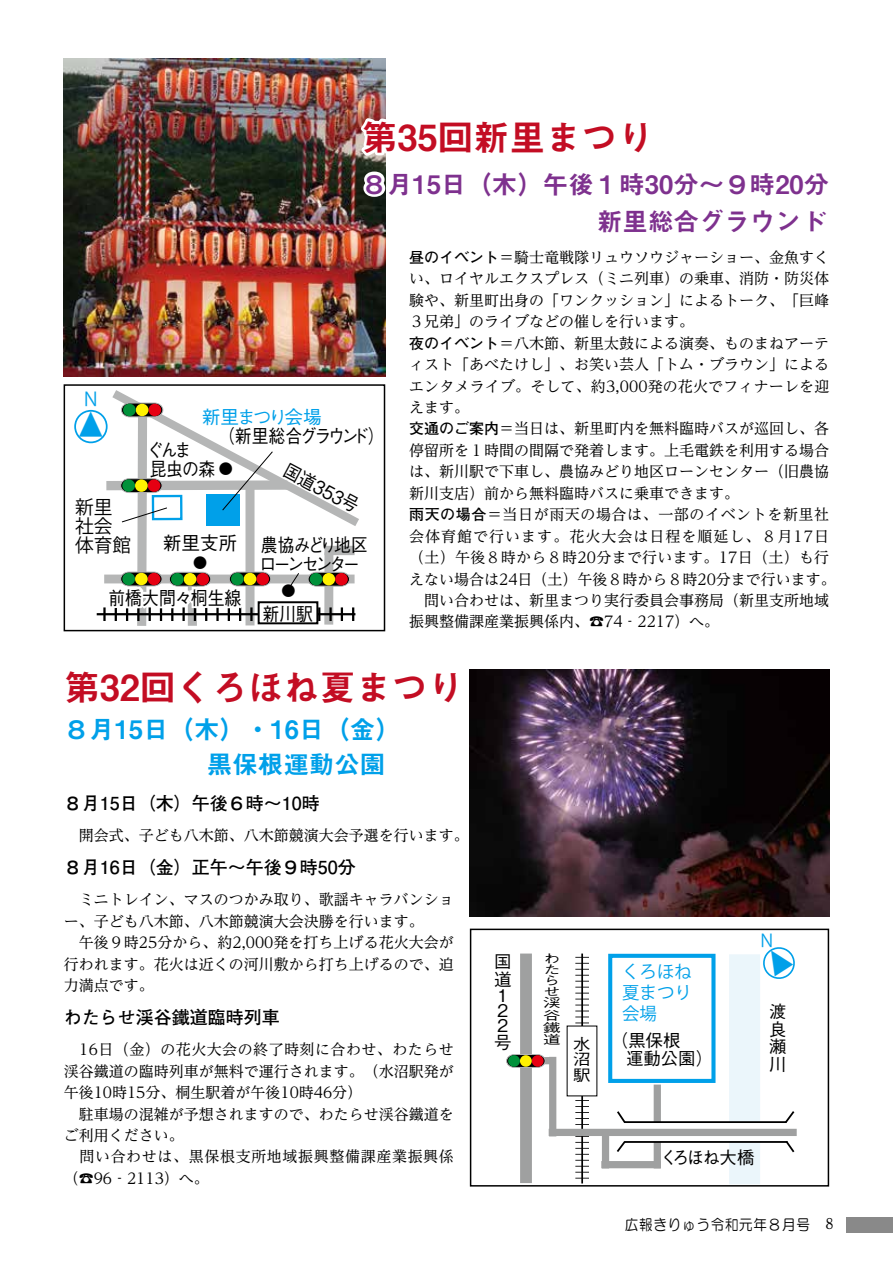
<style>
.page{position:relative;width:893px;height:1263px;background:#fff}
.page>*{position:absolute;margin:0;border:0;box-sizing:border-box;transform-origin:0 0}
.t1{font:36px "Midashi Go Pro MB31";color:#c30d23}
.t2{font:30.9px "DFHS Gothic W7 WIN RKSJ H";color:#00a0e9;scale:.8 1}
.t3{font:25.5px "Midashi Go Pro MB31";color:#7e318e}
.t4{font:25.5px "Midashi Go Pro MB31";color:#00a0e9}
.t5{font:500 18.75px/18.8px "Gothic BBB Pro";letter-spacing:-.045em;color:#000;scale:.9 1}
.t6{font:500 18.75px/18.8px "Gothic BBB Pro";letter-spacing:-.16em;color:#000;scale:.9 1}
.t7{font:500 18.75px "Gothic BBB Pro";letter-spacing:-.14em;color:#000;scale:.9 1}
.t8{font:500 18.75px "Gothic BBB Pro";color:#000;scale:.9 1}
.t9{font:18.75px/18.8px "DFHS Gothic W3 WIN RKSJ H";color:#000}
.t10{font:500 18.75px "Gothic BBB Pro";letter-spacing:-.135em;color:#00a0e9}
.t11{font:500 18.75px "Gothic BBB Pro";letter-spacing:-.045em;color:#000}
.t12{font:18.75px "DFHS Gothic W3 WIN RKSJ H";color:#00a0e9}
.t13{font:700 18px "Futo Go B101 Pro";color:#000}
.t14{font:500 17.4px/18.3px "Gothic BBB Pro";color:#000}
.t15{font:17.4px/20.9px "DFHS Gothic W7 WIN RKSJ H";color:#00a0e9;text-align:justify}
.t16{font:17.4px "DFHS Gothic W3 WIN RKSJ H";color:#00a0e9}
.t17{font:500 15.75px "Gothic BBB Pro";color:#000;scale:1.11 1}
.t18{font:15px/21.5px "UD Reimin Pro";color:#000}
.t19{font:15px "HG Maru Gothic MPRO";letter-spacing:.06em;color:#000;scale:.9 1}
.t20{font:700 15px "Futo Min A101 Pro";color:#000}
.t21{font:14.1px "DFHS Gothic W3 WIN RKSJ H";color:#000}
.t22{font:500 12.15px "Gothic BBB Pro";color:#000;scale:1.43 1}
.s1{font-family:"Futo Go B101 Pro";font-weight:700}
</style>
<div class="page">
<div style="left:846px;top:1217px;width:47px;height:16px;background:#898989"></div>
<img style="left:64px;top:59px;width:321px;height:317px">
<div style="left:74px;top:410px;width:34px;height:33px;border:2px solid #00a0e9;border-radius:50%"></div>
<svg style="left:97px;top:390px;width:262px;height:236px"></svg>
<div style="left:64px;top:384px;width:321px;height:247px;border:2px solid #000"></div>
<div style="left:729px;top:954px;width:31px;height:230px;background:#ebf6fb"></div>
<div style="left:634px;top:1123px;width:137px;height:17px;background:#fff"></div>
<hr style="left:581px;top:953px;width:2px;height:230px;background:#000">
<svg style="left:575px;top:953px;width:14px;height:225px"></svg>
<div style="left:567px;top:1026px;width:30px;height:70px;background:#fff"></div>
<div style="left:608px;top:954px;width:107px;height:129px;border:4px solid #00a0e9"></div>
<div style="left:520px;top:953px;width:12px;height:230px;background:#9fa0a0"></div>
<div style="left:528px;top:1057px;width:23px;height:7px;background:#9fa0a0"></div>
<div style="left:549px;top:1057px;width:7px;height:79px;background:#9fa0a0"></div>
<div style="left:602px;top:1136px;width:7px;height:32px;background:#9fa0a0"></div>
<div style="left:601px;top:1161px;width:60px;height:7px;background:#9fa0a0"></div>
<div style="left:654px;top:1084px;width:7px;height:84px;background:#9fa0a0"></div>
<svg style="left:617px;top:1111px;width:8px;height:12px"></svg>
<svg style="left:786px;top:1141px;width:9px;height:12px"></svg>
<svg style="left:785px;top:1111px;width:10px;height:12px"></svg>
<svg style="left:616px;top:1141px;width:9px;height:11px"></svg>
<div style="left:650px;top:1122px;width:13px;height:6px;background:#fff"></div>
<div style="left:651px;top:1135px;width:13px;height:6px;background:#fff"></div>
<hr style="left:624px;top:1121px;width:162px;height:2px;background:#000">
<hr style="left:624px;top:1141px;width:163px;height:2px;background:#000">
<div style="left:549px;top:1129px;width:248px;height:7px;background:#9fa0a0"></div>
<svg style="left:506px;top:1054px;width:39px;height:14px"></svg>
<div style="left:532px;top:1055px;width:12px;height:12px;background:#e60012;border-radius:50%"></div>
<div style="left:520px;top:1055px;width:12px;height:12px;background:#fff100;border-radius:50%"></div>
<div style="left:508px;top:1055px;width:12px;height:12px;background:#00913a;border-radius:50%"></div>
<div style="left:470px;top:929px;width:359px;height:257px;border:2px solid #000"></div>
<img style="left:470px;top:669px;width:359px;height:247px">
<img style="left:354px;top:58px;width:32px;height:204px">
<svg style="left:763px;top:947px;width:32px;height:32px"></svg>
<h1 class="t1" style="left:362px;top:108px;width:294px">第35回新里まつり</h1>
<h3 class="t3" style="left:362px;top:163px;width:469px">８月15日（木）午後１時30分～９時20分</h3>
<p class="t12" style="left:82px;top:389px;width:20px">Ｎ</p>
<h2 class="t2" style="left:79px;top:408px;width:32px">▲</h2>
<p class="t9" style="left:75px;top:498px;width:58px">新里社会体育館</p>
<p class="t10" style="left:202px;top:402px;width:121px">新里まつり会場</p>
<p class="t5" style="left:147px;top:438px;width:78px">ぐんま<br>昆虫の森</p>
<p class="t7" style="left:218px;top:421px;width:187px">（新里総合グラウンド）</p>
<p class="t21" style="left:219px;top:461px;width:16px">●</p>
<p class="t5" style="left:291px;top:458px;width:93px;rotate:28deg">国道353号</p>
<p class="t6" style="left:259px;top:534px;width:122px">農協みどり地区ローンセンター</p>
<p class="t11" style="left:163px;top:528px;width:76px">新里支所</p>
<p class="t21" style="left:193px;top:555px;width:16px">●</p>
<p class="t8" style="left:108px;top:582px;width:149px">前橋大間々桐生線</p>
<p class="t21" style="left:282px;top:583px;width:16px">●</p>
<p class="t5" style="left:263px;top:602px;width:58px">新川駅</p>
<h3 class="t3" style="left:597px;top:201px;width:231px">新里総合グラウンド</h3>
<p class="t18" style="left:409px;top:246px;width:428px"><span class="s1">昼のイベント</span>＝騎士竜戦隊リュウソウジャーショー、金魚すくい、ロイヤルエクスプレス（ミニ列車）の乗車、消防・防災体験や、新里町出身の「ワンクッション」によるトーク、「巨峰<br>３兄弟」のライブなどの催しを行います。<br><span class="s1">夜のイベント</span>＝八木節、新里太鼓による演奏、ものまねアーティスト「あべたけし」、お笑い芸人「トム・ブラウン」によるエンタメライブ。そして、約3,000発の花火でフィナーレを迎えます。<br><span class="s1">交通のご案内</span>＝当日は、新里町内を無料臨時バスが巡回し、各停留所を１時間の間隔で発着します。上毛電鉄を利用する場合は、新川駅で下車し、農協みどり地区ローンセンター（旧農協新川支店）前から無料臨時バスに乗車できます。<br><span class="s1">雨天の場合</span>＝当日が雨天の場合は、一部のイベントを新里社会体育館で行います。花火大会は日程を順延し、８月17日（土）午後８時から８時20分まで行います。17日（土）も行えない場合は24日（土）午後８時から８時20分まで行います。　問い合わせは、新里まつり実行委員会事務局（新里支所地域振興整備課産業振興係内、☎74‐2217）へ。</p>
<h1 class="t1" style="left:64px;top:659px;width:402px">第32回くろほね夏まつり</h1>
<h3 class="t4" style="left:64px;top:709px;width:339px">８月15日（木）・16日（金）</h3>
<h3 class="t4" style="left:207px;top:744px;width:180px">黒保根運動公園</h3>
<p class="t13" style="left:64px;top:789px;width:258px">８月15日（木）午後６時～10時</p>
<p class="t18" style="left:64px;top:824px;width:407px">　開会式、子ども八木節、八木節競演大会予選を行います。</p>
<p class="t13" style="left:64px;top:853px;width:294px">８月16日（金）正午～午後９時50分</p>
<p class="t18" style="left:64px;top:888px;width:392px">　ミニトレイン、マスのつかみ取り、歌謡キャラバンショー、子ども八木節、八木節競演大会決勝を行います。<br>　午後９時25分から、約2,000発を打ち上げる花火大会が行われます。花火は近くの河川敷から打ち上げるので、迫力満点です。</p>
<p class="t13" style="left:64px;top:1003px;width:218px">わたらせ渓谷鐵道臨時列車</p>
<p class="t18" style="left:64px;top:1038px;width:392px">　16日（金）の花火大会の終了時刻に合わせ、わたらせ渓谷鐵道の臨時列車が無料で運行されます。（水沼駅発が午後10時15分、桐生駅着が午後10時46分）<br>　駐車場の混雑が予想されますので、わたらせ渓谷鐵道をご利用ください。<br>　問い合わせは、黒保根支所地域振興整備課産業振興係（☎96‐2113）へ。</p>
<p class="t16" style="left:758px;top:931px;width:19px">Ｎ</p>
<p class="t14" style="left:494px;top:950px;width:19px">国</p>
<p class="t14" style="left:494px;top:968px;width:19px">道</p>
<p class="t14" style="left:494px;top:984px;width:19px">１</p>
<p class="t14" style="left:494px;top:999px;width:19px">２</p>
<p class="t14" style="left:494px;top:1014px;width:19px">２</p>
<p class="t14" style="left:494px;top:1031px;width:19px">号</p>
<p class="t22" style="left:543px;top:949px;width:14px">わ</p>
<p class="t22" style="left:543px;top:960px;width:14px">た</p>
<p class="t22" style="left:543px;top:971px;width:14px">ら</p>
<p class="t22" style="left:543px;top:982px;width:14px">せ</p>
<p class="t22" style="left:543px;top:993px;width:14px">渓</p>
<p class="t22" style="left:543px;top:1005px;width:14px">谷</p>
<p class="t22" style="left:543px;top:1017px;width:14px">鐵</p>
<p class="t22" style="left:543px;top:1030px;width:14px">道</p>
<p class="t17" style="left:573px;top:1031px;width:17px">水</p>
<p class="t17" style="left:573px;top:1047px;width:17px">沼</p>
<p class="t17" style="left:573px;top:1062px;width:17px">駅</p>
<p class="t15" style="left:622px;top:962px;width:71px">くろほね夏まつり会場</p>
<p class="t14" style="left:626px;top:1029px;width:89px;text-indent:-15px">（黒保根<br>運動公園）</p>
<p class="t14" style="left:769px;top:1000px;width:19px">渡</p>
<p class="t14" style="left:769px;top:1018px;width:19px">良</p>
<p class="t14" style="left:769px;top:1035px;width:19px">瀬</p>
<p class="t14" style="left:769px;top:1053px;width:19px">川</p>
<p class="t14" style="left:660px;top:1146px;width:96px">くろほね大橋</p>
<p class="t19" style="left:625px;top:1217px;width:207px">広報きりゅう令和元年８月号</p>
<p class="t20" style="left:825px;top:1212px;width:10px">8</p>
</div>
